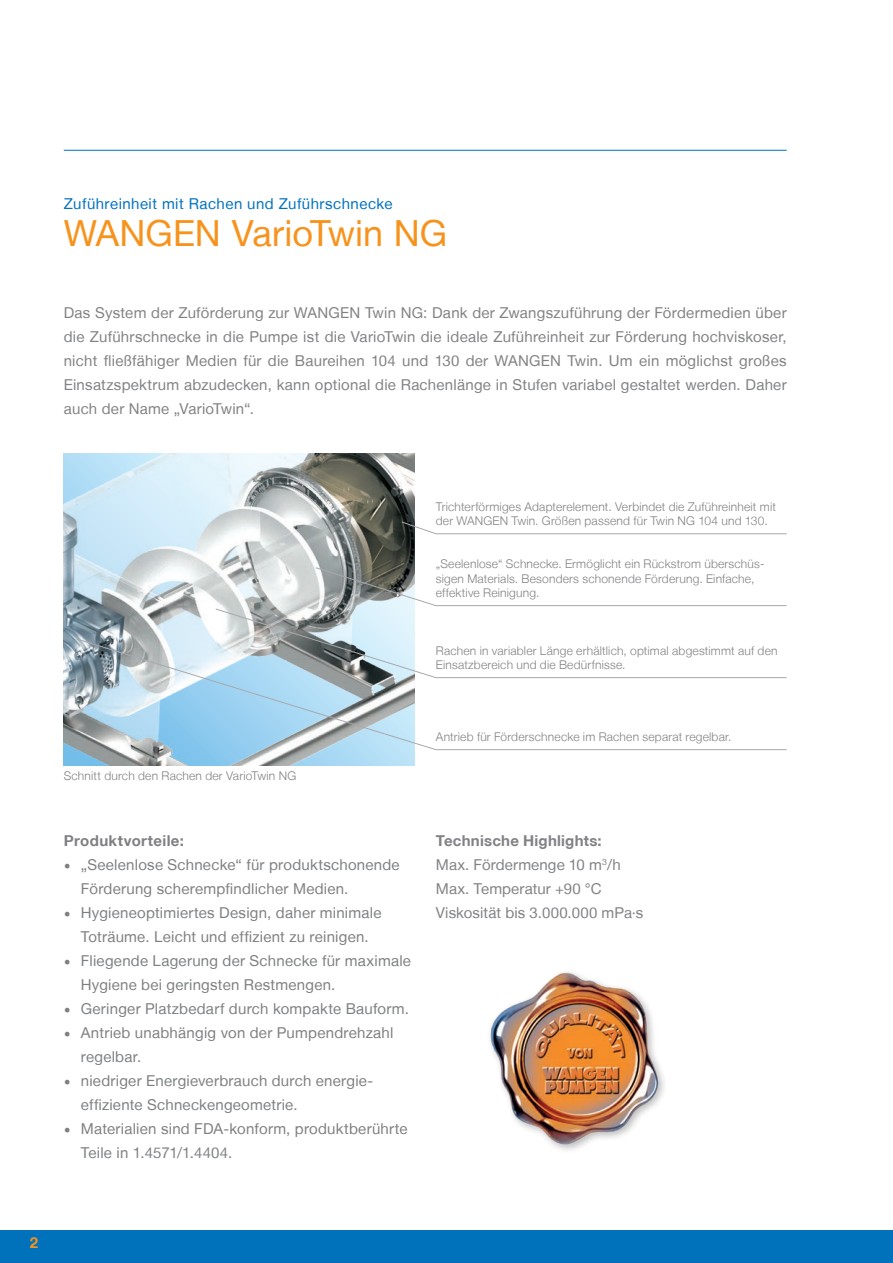
<style>
.page{position:relative;width:893px;height:1263px;background:#fff}
.page>*{position:absolute;margin:0;border:0;box-sizing:border-box;transform-origin:0 0}
.t1{font:36px "Helvetica Neue LT";letter-spacing:.005em;color:#f7931d}
.t2{font:15px/24px "Helvetica Neue LT";letter-spacing:.015em;color:#808285;text-align:justify}
.t3{font:15px/24px "Helvetica Neue LT";letter-spacing:.015em;color:#7e8083}
.t4{font:15px "Helvetica Neue LT";letter-spacing:.03em;color:#0072bc}
.t5{font:700 15px "Helvetica Neue LT";letter-spacing:.025em;color:#7e8083}
.t6{font:700 15px "Helvetica Neue LT";color:#f7931d}
.t7{font:300 12px/14.4px "Helvetica Neue LT";letter-spacing:.015em;color:#808285}
.s1{font-family:"Minion Pro";font-size:18px}
.s2{font-weight:700}
</style>
<div class="page">
<hr style="left:64px;top:150px;width:723px;height:1px;background:#0072bc">
<div style="left:0;top:1230px;width:893px;height:33px;background:#0072bc"></div>
<img style="left:64px;top:453px;width:351px;height:312px">
<img style="left:490px;top:972px;width:174px;height:179px">
<svg style="left:76px;top:638px;width:711px;height:112px"></svg>
<svg style="left:215px;top:567px;width:572px;height:111px"></svg>
<svg style="left:401px;top:521px;width:386px;height:13px"></svg>
<p class="t4" style="left:64px;top:194px;width:330px">Zuführeinheit mit Rachen und Zuführschnecke</p>
<h1 class="t1" style="left:64px;top:212px;width:385px">WANGEN VarioTwin NG</h1>
<p class="t2" style="left:64px;top:300px;width:724px">Das System der Zuförderung zur WANGEN Twin NG: Dank der Zwangszuführung der Fördermedien über die Zuführschnecke in die Pumpe ist die VarioTwin die ideale Zuführeinheit zur Förderung hochviskoser, nicht fließfähiger Medien für die Baureihen 104 und 130 der WANGEN Twin. Um ein möglichst großes Einsatzspektrum abzudecken, kann optional die Rachenlänge in Stufen variabel gestaltet werden. Daher auch der Name „VarioTwin“.</p>
<p class="t7" style="left:436px;top:499px;width:342px">Trichterförmiges Adapterelement. Verbindet die Zuführeinheit mit der WANGEN Twin. Größen passend für Twin NG 104 und 130.</p>
<p class="t7" style="left:436px;top:556px;width:330px">„Seelenlose“ Schnecke. Ermöglicht ein Rückstrom überschüs&shy;sigen Materials. Besonders schonende Förderung. Einfache, effektive Reinigung.</p>
<p class="t7" style="left:436px;top:643px;width:343px">Rachen in variabler Länge erhältlich, optimal abgestimmt auf den<br>Einsatzbereich und die Bedürfnisse.</p>
<p class="t7" style="left:64px;top:768px;width:234px">Schnitt durch den Rachen der VarioTwin NG</p>
<p class="t5" style="left:64px;top:831px;width:122px">Produktvorteile:</p>
<p class="t3" style="left:81px;top:852px;width:320px;text-indent:-17px"><span class="s1">•</span> „Seelenlose Schnecke“ für produktschonende<br>Förderung scherempfindlicher Medien.</p>
<p class="t3" style="left:64px;top:900px;width:319px;text-align:center"><span class="s1">•</span> Hygieneoptimiertes Design, daher minimale<br>Toträume. Leicht und effizient zu reinigen.</p>
<p class="t3" style="left:81px;top:948px;width:332px;text-indent:-17px"><span class="s1">•</span> Fliegende Lagerung der Schnecke für maximale<br>Hygiene bei geringsten Restmengen.</p>
<p class="t3" style="left:64px;top:996px;width:347px"><span class="s1">•</span> Geringer Platzbedarf durch kompakte Bauform.</p>
<p class="t3" style="left:81px;top:1020px;width:314px;text-indent:-17px"><span class="s1">•</span> Antrieb unabhängig von der Pumpendrehzahl regelbar.</p>
<p class="t3" style="left:81px;top:1068px;width:294px;text-indent:-17px"><span class="s1">•</span> niedriger Energieverbrauch durch energie&shy;effiziente Schneckengeometrie.</p>
<p class="t3" style="left:81px;top:1116px;width:328px;text-indent:-17px"><span class="s1">•</span> Materialien sind FDA-konform, produktberührte<br>Teile in 1.4571/1.4404.</p>
<p class="t7" style="left:436px;top:729px;width:297px">Antrieb für Förderschnecke im Rachen separat regelbar.</p>
<p class="t2" style="left:436px;top:828px;width:209px;text-align:left"><span class="s2">Technische Highlights:<br></span>Max. Fördermenge 10 m<sup>3</sup>/h<br>Max. Temperatur +90 °C<br>Viskosität bis 3.000.000 mPa·s</p>
<p class="t6" style="left:30px;top:1233px;width:10px">2</p>
</div>
